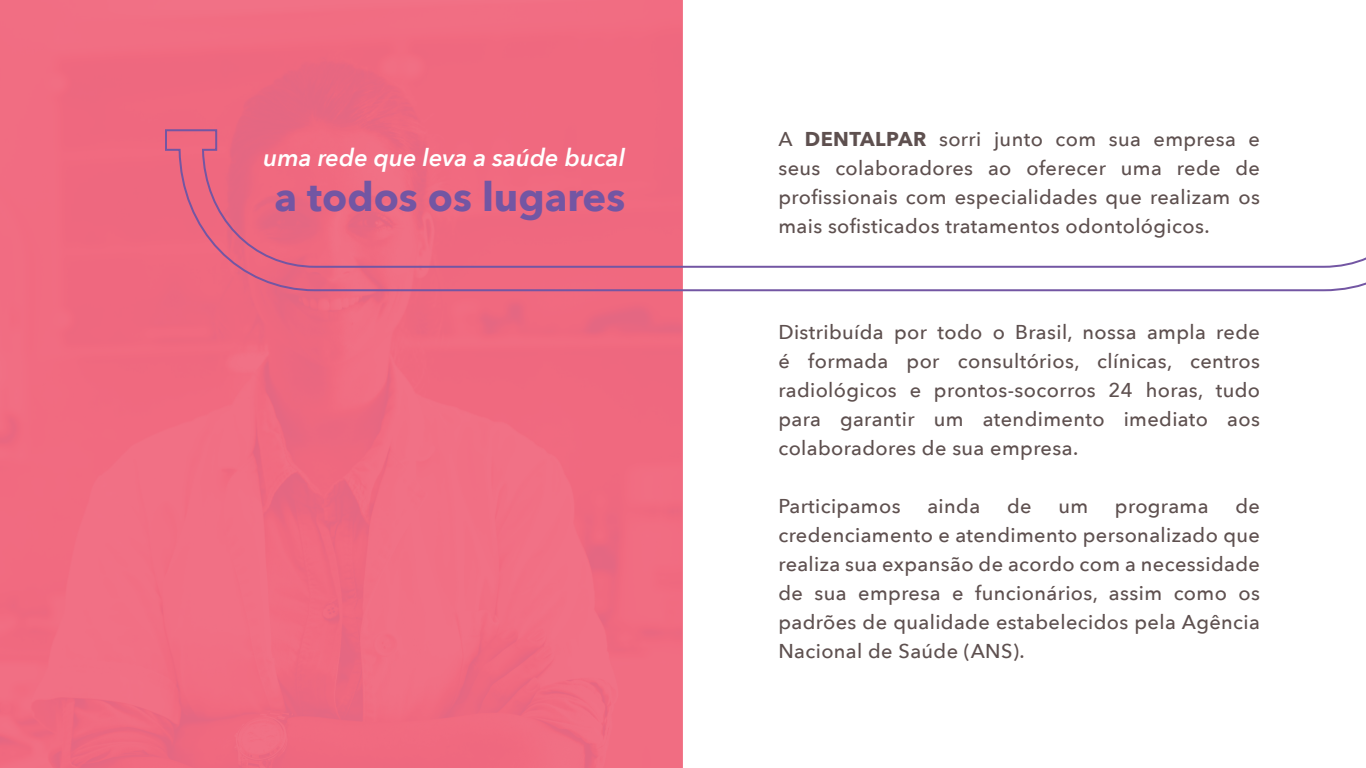
<style>
.page{position:relative;width:1366px;height:768px;background:#fff}
.page>*{position:absolute;margin:0;border:0;box-sizing:border-box;transform-origin:0 0}
.t1{font:700 40px "Avenir Next";color:#7356a3}
.t2{font:italic 600 24px "Avenir Next";color:#fff}
.t3{font:500 20px/29px "Avenir Next";letter-spacing:.02em;color:#5e504f;text-align:justify}
.s1{font-weight:700}
</style>
<div class="page">
<div style="left:0;top:0;width:683px;height:768px;background:#f16a80"></div>
<svg style="left:165px;top:128px;width:1201px;height:164px"></svg>
<p class="t2" style="left:263px;top:137px;width:363px">uma rede que leva a saúde bucal</p>
<p class="t1" style="left:275px;top:162px;width:352px">a todos os lugares</p>
<p class="t3" style="left:778px;top:124px;width:483px">A <span class="s1">DENTALPAR</span> sorri junto com sua empresa e seus colaboradores ao oferecer uma rede de profissionais com especialidades que realizam os mais sofisticados tratamentos odontológicos.</p>
<p class="t3" style="left:778px;top:317px;width:483px">Distribuída por todo o Brasil, nossa ampla rede é formada por consultórios, clínicas, centros radiológicos e prontos-socorros 24 horas, tudo para garantir um atendimento imediato aos colaboradores de sua empresa.</p>
<p class="t3" style="left:778px;top:491px;width:124px">Participamos</p>
<p class="t3" style="left:927px;top:491px;width:54px">ainda</p>
<p class="t3" style="left:1007px;top:491px;width:26px">de</p>
<p class="t3" style="left:1058px;top:491px;width:31px">um</p>
<p class="t3" style="left:1115px;top:491px;width:95px">programa</p>
<p class="t3" style="left:778px;top:491px;width:483px;text-indent:457px">de credenciamento e atendimento personalizado que realiza sua expansão de acordo com a necessidade de sua empresa e funcionários, assim como os padrões de qualidade estabelecidos pela Agência Nacional de Saúde (ANS).</p>
</div>
